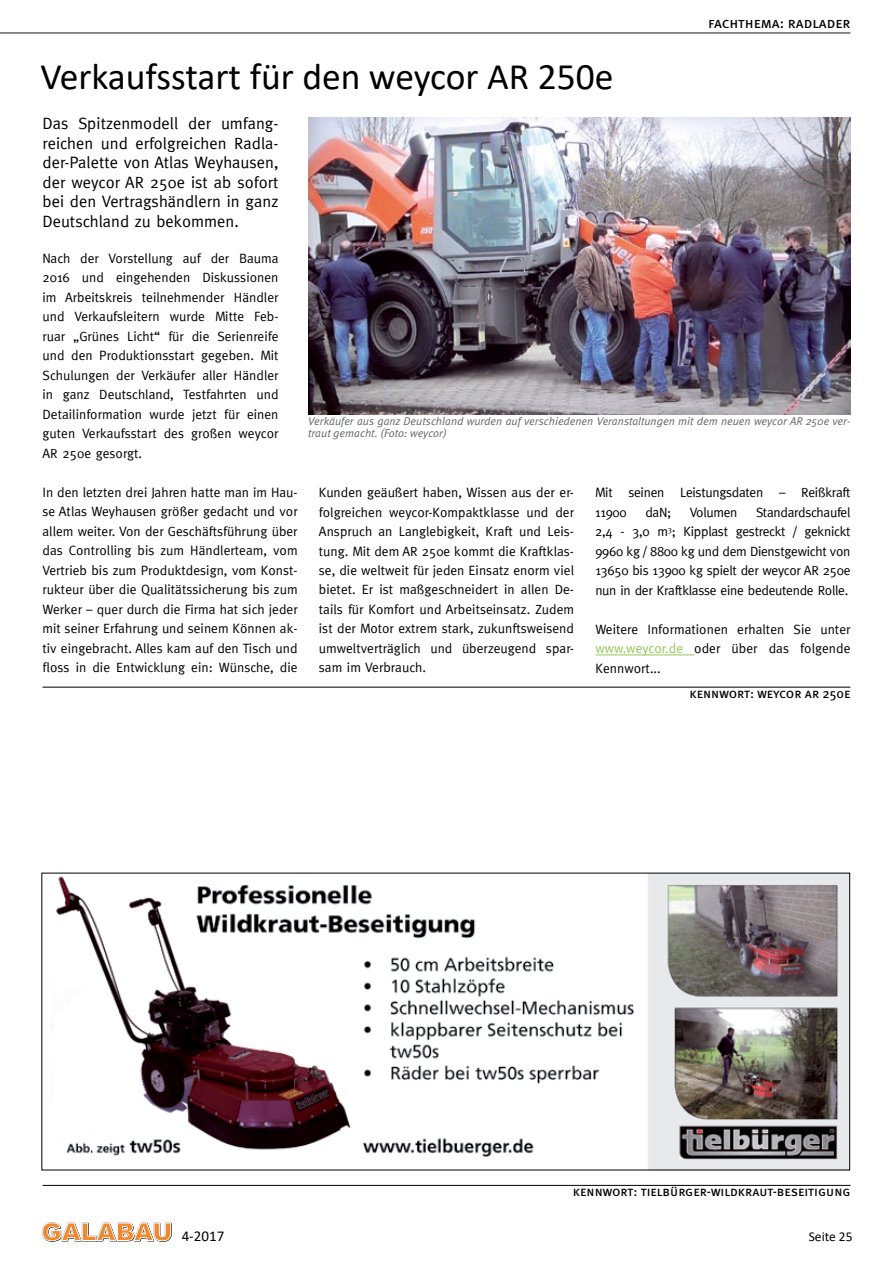
<style>
.page{position:relative;width:893px;height:1263px;background:#fff}
.page>*{position:absolute;margin:0;border:0;box-sizing:border-box;transform-origin:0 0}
.t1{font:37.5px "Calibri";color:#000}
.t2{font:16.5px/19.5px "Meta";letter-spacing:.005em;color:#000;text-align:justify}
.t3{font:15px "Meta Book Caps";letter-spacing:-.005em;color:#000}
.t4{font:15px "Calibri";color:#000}
.t5{font:13.5px/19.5px "Meta";letter-spacing:.005em;color:#000;text-align:justify}
.t6{font:13.5px "Meta Book Caps";color:#000}
.t7{font:13.5px/19.5px "Meta";letter-spacing:-.02em;color:#000}
.t8{font:13.5px "Calibri";color:#000}
.t9{font:italic 11.25px/12px "Meta Normal";letter-spacing:.005em;color:#636569}
.s1{color:#94c757}
</style>
<div class="page">
<hr style="left:0;top:32px;width:850px;height:2px;background:#636569">
<svg style="left:42px;top:1222px;width:130px;height:19px"></svg>
<hr style="left:43px;top:687px;width:807px;height:1px;background:#000">
<hr style="left:595px;top:655px;width:99px;height:1px;background:#94c757">
<img style="left:51px;top:875px;width:797px;height:293px">
<hr style="left:43px;top:1185px;width:807px;height:1px;background:#000">
<img style="left:308px;top:117px;width:542px;height:297px">
<p class="t3" style="left:708px;top:14px;width:144px">fachthema: radlader</p>
<h1 class="t1" style="left:40px;top:50px;width:575px">Verkaufsstart für den weycor AR 250e</h1>
<p class="t2" style="left:43px;top:114px;width:237px">Das Spitzenmodell der umfang&shy;reichen und erfolgreichen Radla&shy;der-Palette von Atlas Weyhausen, der weycor AR 250e ist ab sofort bei den Vertragshändlern in ganz Deutschland zu bekommen.</p>
<p class="t5" style="left:43px;top:248px;width:238px">Nach der Vorstellung auf der Bauma 2016 und eingehenden Diskussionen im Arbeitskreis teilnehmender Händler und Verkaufsleitern wurde Mitte Feb&shy;ruar „Grünes Licht“ für die Serienreife und den Produktionsstart gegeben. Mit Schulungen der Verkäufer aller Händler in ganz Deutschland, Testfahrten und Detailinformation wurde jetzt für einen guten Verkaufsstart des großen weycor AR 250e gesorgt.</p>
<p class="t5" style="left:43px;top:482px;width:257px">In den letzten drei Jahren hatte man im Hau&shy;se Atlas Weyhausen größer gedacht und vor allem weiter. Von der Geschäftsführung über das Controlling bis zum Händlerteam, vom Vertrieb bis zum Produktdesign, vom Konst&shy;rukteur über die Qualitätssicherung bis zum Werker – quer durch die Firma hat sich jeder mit seiner Erfahrung und seinem Können ak&shy;tiv eingebracht. Alles kam auf den Tisch und floss in die Entwicklung ein: Wünsche, die</p>
<p class="t5" style="left:319px;top:482px;width:257px">Kunden geäußert haben, Wissen aus der er&shy;folgreichen weycor-Kompaktklasse und der Anspruch an Langlebigkeit, Kraft und Leis&shy;tung. Mit dem AR 250e kommt die Kraftklas&shy;se, die weltweit für jeden Einsatz enorm viel bietet. Er ist maßgeschneidert in allen De&shy;tails für Komfort und Arbeitseinsatz. Zudem ist der Motor extrem stark, zukunftsweisend umweltverträglich und überzeugend spar&shy;sam im Verbrauch.</p>
<p class="t9" style="left:308px;top:415px;width:544px">Verkäufer aus ganz Deutschland wurden auf verschiedenen Veranstaltungen mit dem neuen weycor AR 250e ver&shy;traut gemacht. (Foto: weycor)</p>
<p class="t7" style="left:595px;top:482px;width:257px">Mit seinen Leistungsdaten – Reißkraft<br>11900</p>
<p class="t5" style="left:595px;top:502px;width:257px;text-indent:161px">Standardschaufel 2,4 - 3,0 m<sup>3</sup>; Kipplast gestreckt / geknickt 9960 kg / 8800 kg und dem Dienstgewicht von 13650 bis 13900 kg spielt der weycor AR 250e nun in der Kraftklasse eine bedeutende Rolle.</p>
<p class="t5" style="left:595px;top:619px;width:257px">Weitere Informationen erhalten Sie unter <span class="s1">www.weycor.de</span> oder über das folgende Kennwort...</p>
<p class="t5" style="left:645px;top:502px;width:27px">daN;</p>
<p class="t7" style="left:690px;top:502px;width:49px">Volumen</p>
<p class="t6" style="left:689px;top:685px;width:162px">kennwort: weycor ar 250e</p>
<p class="t6" style="left:573px;top:1183px;width:279px">kennwort: tielbürger-wildkraut-beseitigung</p>
<p class="t4" style="left:182px;top:1226px;width:44px">4-2017</p>
<p class="t8" style="left:809px;top:1227px;width:45px">Seite 25</p>
</div>
